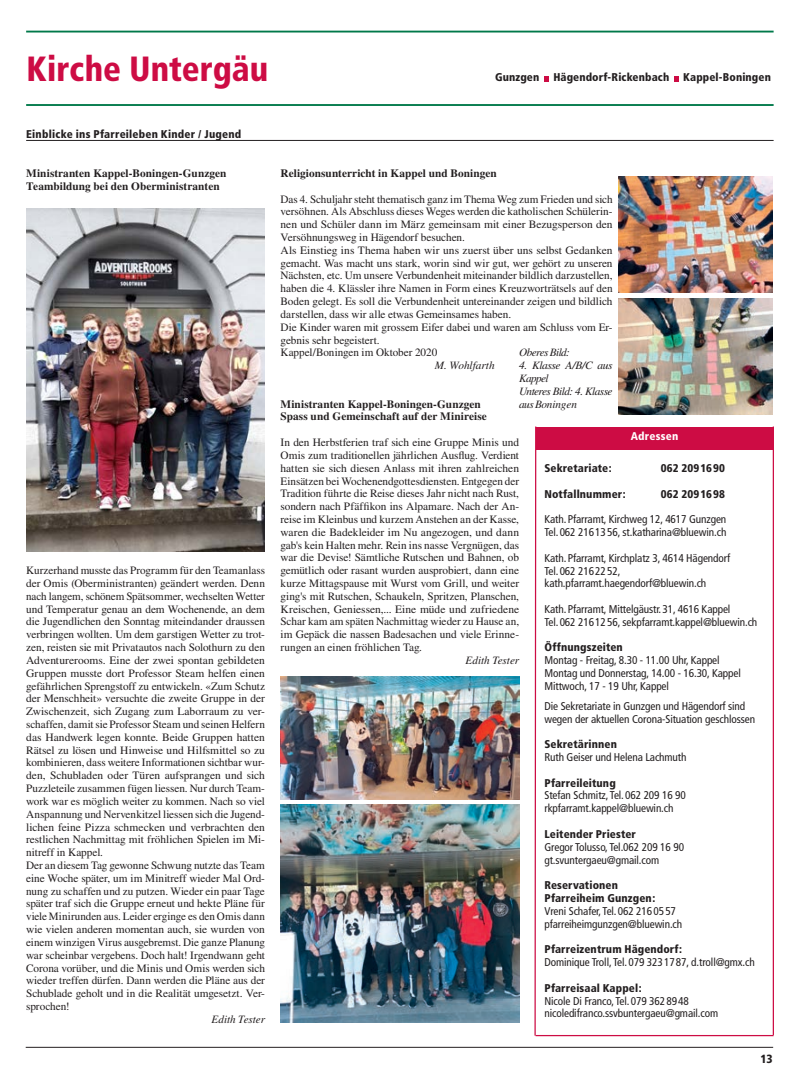
<style>
.page{position:relative;width:798px;height:1081px;background:#fff}
.page>*{position:absolute;margin:0;border:0;box-sizing:border-box;transform-origin:0 0}
.t1{font:900 condensed 35px "Frutiger";color:#cd0c44;scale:.95 1}
.t2{font:900 condensed 11.88px "Frutiger";color:#231f20}
.t3{font:11.25px/12.8px "Times";letter-spacing:-.005em;color:#231f20}
.t4{font:condensed 11.25px/12.9px "Frutiger";letter-spacing:-.01em;color:#231f20}
.t5{font:900 condensed 11.25px/12.9px "Frutiger";letter-spacing:.01em;color:#231f20}
.t6{font:700 11.25px/12.9px "Times";letter-spacing:.005em;color:#231f20}
.t7{font:italic 11.25px/12.8px "Times";letter-spacing:-.04em;color:#231f20}
.t8{font:italic 11.25px "Times";letter-spacing:-.005em;color:#231f20}
.t9{font:italic 11.25px "Times";color:#231f20}
.t10{font:900 condensed 11.25px "Frutiger";letter-spacing:.02em;color:#fff}
</style>
<div class="page">
<hr style="left:26px;top:1047px;width:746px;height:1px;background:#231f20">
<div style="left:535px;top:426px;width:238px;height:23px;background:#cd0c44"></div>
<hr style="left:26px;top:104px;width:747px;height:2px;background:#00794a">
<hr style="left:26px;top:31px;width:747px;height:2px;background:#00794a">
<svg style="left:674px;top:76px;width:4px;height:5px"></svg>
<svg style="left:544px;top:76px;width:4px;height:5px"></svg>
<hr style="left:535px;top:1035px;width:238px;height:1px;background:#cd0c44">
<svg style="left:534px;top:426px;width:2px;height:611px"></svg>
<hr style="left:772px;top:426px;width:1px;height:609px;background:#cd0c44">
<img style="left:618px;top:177px;width:154px;height:115px">
<img style="left:618px;top:299px;width:154px;height:115px">
<hr style="left:26px;top:140px;width:747px;height:1px;background:#231f20">
<img style="left:26px;top:209px;width:238px;height:343px">
<img style="left:280px;top:805px;width:239px;height:218px">
<img style="left:280px;top:677px;width:239px;height:122px">
<h1 class="t1" style="left:27px;top:48px;width:256px">Kirche Untergäu</h1>
<p class="t5" style="left:495px;top:71px;width:277px">Gunzgen Hägendorf-Rickenbach Kappel-Boningen</p>
<p class="t5" style="left:26px;top:128px;width:217px">Einblicke ins Pfarreileben Kinder / Jugend</p>
<p class="t6" style="left:26px;top:166px;width:202px">Ministranten Kappel-Boningen-Gunzgen<br>Teambildung bei den Oberministranten</p>
<p class="t3" style="left:26px;top:564px;width:240px">Kurzerhand musste das Programm für den Teamanlass der Omis (Oberministranten) geändert werden. Denn nach langem, schönem Spätsommer, wechselten Wetter und Temperatur genau an dem Wochenende, an dem die Jugendlichen den Sonntag miteindander draussen verbringen wollten. Um dem garstigen Wetter zu trot&shy;zen, reisten sie mit Privatautos nach Solothurn zu den Adventurerooms. Eine der zwei spontan gebildeten Gruppen musste dort Professor Steam helfen einen gefährlichen Sprengstoff zu entwickeln. «Zum Schutz der Menschheit» versuchte die zweite Gruppe in der Zwischenzeit, sich Zugang zum Laborraum zu ver&shy;schaffen, damit sie Professor Steam und seinen Helfern das Handwerk legen konnte. Beide Gruppen hatten Rätsel zu lösen und Hinweise und Hilfsmittel so zu kombinieren, dass weitere Informationen sichtbar wur&shy;den, Schubladen oder Türen aufsprangen und sich Puzzleteile zusammen fügen liessen. Nur durch Team&shy;work war es möglich weiter zu kommen. Nach so viel Anspannung und Nervenkitzel liessen sich die Jugend&shy;lichen feine Pizza schmecken und verbrachten den restlichen Nachmittag mit fröhlichen Spielen im Mi&shy;nitreff in Kappel.<br>Der an diesem Tag gewonne Schwung nutzte das Team eine Woche später, um im Minitreff wieder Mal Ord&shy;nung zu schaffen und zu putzen. Wieder ein paar Tage später traf sich die Gruppe erneut und hekte Pläne für viele Minirunden aus. Leider erginge es den Omis dann wie vielen anderen momentan auch, sie wurden von einem winzigen Virus ausgebremst. Die ganze Planung war scheinbar vergebens. Doch halt! Irgendwann geht Corona vorüber, und die Minis und Omis werden sich wieder treffen dürfen. Dann werden die Pläne aus der Schublade geholt und in die Realität umgesetzt. Ver&shy;sprochen!</p>
<p class="t8" style="left:211px;top:1013px;width:55px">Edith Tester</p>
<p class="t6" style="left:280px;top:166px;width:217px">Religionsunterricht in Kappel und Boningen</p>
<p class="t3" style="left:280px;top:192px;width:333px">Das 4. Schuljahr steht thematisch ganz im Thema Weg zum Frieden und sich versöhnen. Als Abschluss dieses Weges werden die katholischen Schülerin&shy;nen und Schüler dann im März gemeinsam mit einer Bezugsperson den Versöhnungsweg in Hägendorf besuchen.<br>Als Einstieg ins Thema haben wir uns zuerst über uns selbst Gedanken gemacht. Was macht uns stark, worin sind wir gut, wer gehört zu unseren Nächsten, etc. Um unsere Verbundenheit miteinander bildlich darzustellen, haben die 4. Klässler ihre Namen in Form eines Kreuzworträtsels auf den Boden gelegt. Es soll die Verbundenheit untereinander zeigen und bildlich darstellen, dass wir alle etwas Gemeinsames haben.<br>Die Kinder waren mit grossem Eifer dabei und waren am Schluss vom Er&shy;gebnis sehr begeistert.<br>Kappel/Boningen im Oktober 2020</p>
<p class="t9" style="left:434px;top:359px;width:61px">M. Wohlfarth</p>
<p class="t7" style="left:519px;top:346px;width:52px">Oberes Bild:</p>
<p class="t7" style="left:519px;top:359px;width:95px">4. Klasse A/B/C aus<br>Kappel<br>Unteres Bild: 4. Klasse aus Boningen</p>
<p class="t6" style="left:280px;top:397px;width:208px">Ministranten Kappel-Boningen-Gunzgen<br>Spass und Gemeinschaft auf der Minireise</p>
<p class="t3" style="left:280px;top:436px;width:240px;text-align:justify">In den Herbstferien traf sich eine Gruppe Minis und Omis zum traditionellen jährlichen Ausflug. Verdient hatten sie sich diesen Anlass mit ihren zahlreichen Einsätzen bei Wochenendgottesdiensten. Entgegen der Tradition führte die Reise dieses Jahr nicht nach Rust, sondern nach Pfäffikon ins Alpamare. Nach der An&shy;reise im Kleinbus und kurzem Anstehen an der Kasse, waren die Badekleider im Nu angezogen, und dann gab's kein Halten mehr. Rein ins nasse Vergnügen, das war die Devise! Sämtliche Rutschen und Bahnen, ob gemütlich oder rasant wurden ausprobiert, dann eine kurze Mittagspause mit Wurst vom Grill, und weiter ging's mit Rutschen, Schaukeln, Spritzen, Planschen, Kreischen, Geniessen,... Eine müde und zufriedene Schar kam am späten Nachmittag wieder zu Hause an, im Gepäck die nassen Badesachen und viele Erinne&shy;rungen an einen fröhlichen Tag.</p>
<p class="t8" style="left:465px;top:654px;width:55px">Edith Tester</p>
<p class="t10" style="left:630px;top:429px;width:49px">Adressen</p>
<p class="t5" style="left:544px;top:461px;width:69px">Sekretariate:</p>
<p class="t5" style="left:660px;top:461px;width:66px">062 2091690</p>
<p class="t5" style="left:544px;top:487px;width:83px">Notfallnummer:</p>
<p class="t5" style="left:660px;top:487px;width:66px">062 2091698</p>
<p class="t4" style="left:544px;top:513px;width:183px">Kath.Pfarramt, Kirchweg 12, 4617 Gunzgen<br>Tel.062 2161356, st.katharina@bluewin.ch</p>
<p class="t4" style="left:544px;top:551px;width:187px">Kath.Pfarramt, Kirchplatz 3, 4614 Hägendorf<br>Tel.062 2162252, kath.pfarramt.haegendorf@bluewin.ch</p>
<p class="t4" style="left:544px;top:603px;width:214px">Kath.Pfarramt, Mittelgäustr.31, 4616 Kappel<br>Tel.062 2161256, sekpfarramt.kappel@bluewin.ch</p>
<p class="t5" style="left:544px;top:641px;width:80px">Öffnungszeiten</p>
<p class="t4" style="left:544px;top:654px;width:198px">Montag - Freitag, 8.30 - 11.00 Uhr, Kappel<br>Montag und Donnerstag, 14.00 - 16.30, Kappel<br>Mittwoch, 17 - 19 Uhr, Kappel</p>
<p class="t4" style="left:544px;top:699px;width:212px">Die Sekretariate in Gunzgen und Hägendorf sind wegen der aktuellen Corona-Situation geschlossen</p>
<p class="t5" style="left:544px;top:738px;width:74px">Sekretärinnen</p>
<p class="t4" style="left:544px;top:751px;width:144px">Ruth Geiser und Helena Lachmuth</p>
<p class="t5" style="left:544px;top:776px;width:73px">Pfarreileitung</p>
<p class="t4" style="left:544px;top:789px;width:143px">Stefan Schmitz, Tel.062 209 16 90 rkpfarramt.kappel@bluewin.ch</p>
<p class="t5" style="left:544px;top:827px;width:93px">Leitender Priester</p>
<p class="t4" style="left:544px;top:840px;width:141px">Gregor Tolusso, Tel.062 209 16 90 gt.svuntergaeu@gmail.com</p>
<p class="t5" style="left:544px;top:879px;width:112px">Reservationen<br>Pfarreiheim Gunzgen:</p>
<p class="t4" style="left:544px;top:904px;width:139px">Vreni Schafer, Tel.062 2160557 pfarreiheimgunzgen@bluewin.ch</p>
<p class="t5" style="left:544px;top:943px;width:139px">Pfarreizentrum Hägendorf:</p>
<p class="t4" style="left:544px;top:956px;width:212px">Dominique Troll, Tel.079 3231787, d.troll@gmx.ch</p>
<p class="t5" style="left:544px;top:981px;width:99px">Pfarreisaal Kappel:</p>
<p class="t4" style="left:544px;top:994px;width:175px">Nicole Di Franco, Tel.079 3628948 nicoledifranco.ssvbuntergaeu@gmail.com</p>
<p class="t2" style="left:760px;top:1052px;width:14px">13</p>
</div>
